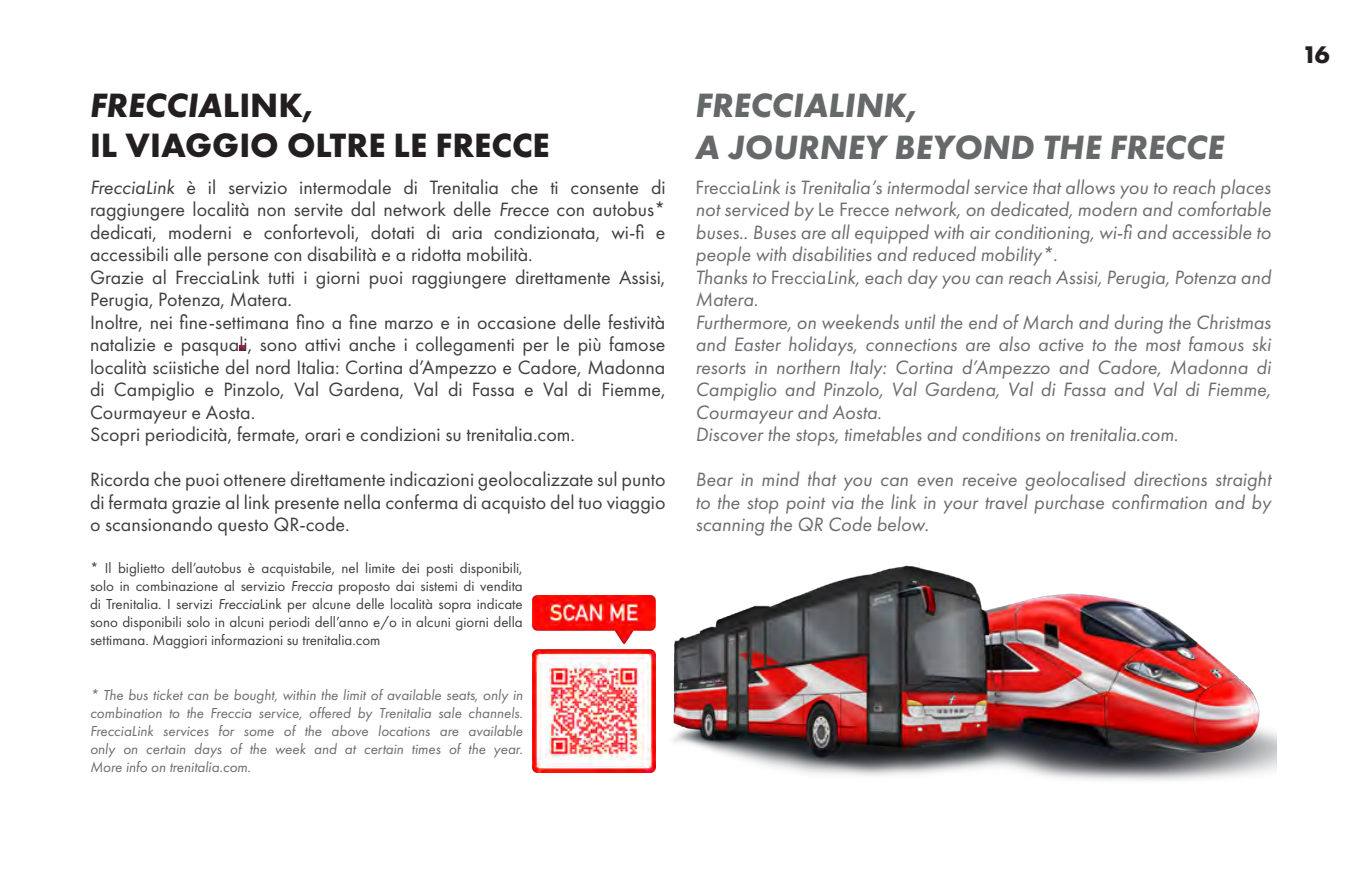
<style>
.page{position:relative;width:1361px;height:886px;background:#fff}
.page>*{position:absolute;margin:0;border:0;box-sizing:border-box;transform-origin:0 0}
.t1{font:italic 700 35px "Futura PT";color:#66696a}
.t2{font:700 35px "Futura PT";color:#231f20}
.t3{font:italic 700 35px "Futura PT";color:#231f20}
.t4{font:700 25px "Futura PT";color:#231f20}
.t5{font:20px/22.5px "Futura PT";color:#3e3e3f;text-align:justify}
.t6{font:italic 20px/22.5px "Futura PT";color:#6c6d70;text-align:justify}
.t7{font:15px/18px "Futura PT";color:#3e3e3f;text-align:justify}
.t8{font:italic 15px/18px "Futura PT";color:#6c6d70;text-align:justify}
.s1{font-style:normal}
.s2{font-style:italic}
</style>
<div class="page">
<svg style="left:239px;top:345px;width:6px;height:6px"></svg>
<img style="left:673px;top:565px;width:603px;height:216px">
<img style="left:532px;top:595px;width:123px;height:177px">
<p class="t3" style="left:90px;top:83px;width:225px">FRECCIA<span class="s1">LINK,</span></p>
<p class="t2" style="left:90px;top:122px;width:461px">IL VIAGGIO OLTRE LE FRECCE</p>
<p class="t5" style="left:90px;top:175px;width:577px"><span class="s2">FrecciaLink</span> è il servizio intermodale di Trenitalia che ti consente di raggiungere località non servite dal network delle <span class="s2">Frecce</span> con autobus* dedicati, moderni e confortevoli, dotati di aria condizionata, wi-fi e accessibili alle persone con disabilità e a ridotta mobilità.</p>
<p class="t5" style="left:90px;top:265px;width:577px">Grazie al FrecciaLink tutti i giorni puoi raggiungere direttamente Assisi,<br>Perugia, Potenza, Matera.</p>
<p class="t5" style="left:90px;top:310px;width:577px">Inoltre, nei fine-settimana fino a fine marzo e in occasione delle festività natalizie e pasquali, sono attivi anche i collegamenti per le più famose località sciistiche del nord Italia: Cortina d’Ampezzo e Cadore, Madonna di Campiglio e Pinzolo, Val Gardena, Val di Fassa e Val di Fiemme, Courmayeur e Aosta.</p>
<p class="t5" style="left:90px;top:423px;width:486px">Scopri periodicità, fermate, orari e condizioni su trenitalia.com.</p>
<p class="t5" style="left:90px;top:468px;width:577px">Ricorda che puoi ottenere direttamente indicazioni geolocalizzate sul punto di fermata grazie al link presente nella conferma di acquisto del tuo viaggio o scansionando questo QR-code.</p>
<p class="t7" style="left:90px;top:559px;width:434px">* Il biglietto dell’autobus è acquistabile, nel limite dei posti disponibili, solo in combinazione al servizio <span class="s2">Freccia</span> proposto dai sistemi di vendita di Trenitalia. I servizi <span class="s2">Freccia</span>Link per alcune delle località sopra indicate sono disponibili solo in alcuni periodi dell’anno e/o in alcuni giorni della settimana. Maggiori informazioni su trenitalia.com</p>
<p class="t8" style="left:90px;top:686px;width:434px">* The bus ticket can be bought, within the limit of available seats, only in combination to the Freccia service, offered by Trenitalia sale channels.<br>FrecciaLink services for some of the above locations are available only on certain days of the week and at certain times of the year.<br>More info on trenitalia.com.</p>
<p class="t1" style="left:695px;top:83px;width:223px">FRECCIALINK,</p>
<p class="t1" style="left:695px;top:125px;width:530px">A JOURNEY BEYOND THE FRECCE</p>
<p class="t6" style="left:695px;top:176px;width:577px"><span class="s1">Freccia</span>Link is Trenitalia’s intermodal service that allows you to reach places not serviced by <span class="s1">Le Frecce</span> network, on dedicated, modern and comfortable buses.. Buses are all equipped with air conditioning, wi-fi and accessible to people with disabilities and reduced mobility*.</p>
<p class="t6" style="left:695px;top:266px;width:577px">Thanks to <span class="s1">Freccia</span>Link, each day you can reach Assisi, Perugia, Potenza and<br>Matera.</p>
<p class="t6" style="left:695px;top:311px;width:577px">Furthermore, on weekends until the end of March and during the Christmas and Easter holidays, connections are also active to the most famous ski resorts in northern Italy: Cortina d’Ampezzo and Cadore, Madonna di Campiglio and Pinzolo, Val Gardena, Val di Fassa and Val di Fiemme, Courmayeur and Aosta.</p>
<p class="t6" style="left:695px;top:423px;width:484px">Discover the stops, timetables and conditions on trenitalia.com.</p>
<p class="t6" style="left:695px;top:468px;width:577px">Bear in mind that you can even receive geolocalised directions straight to the stop point via the link in your travel purchase confirmation and by scanning the QR Code below.</p>
<p class="t4" style="left:1302px;top:38px;width:29px">16</p>
</div>
